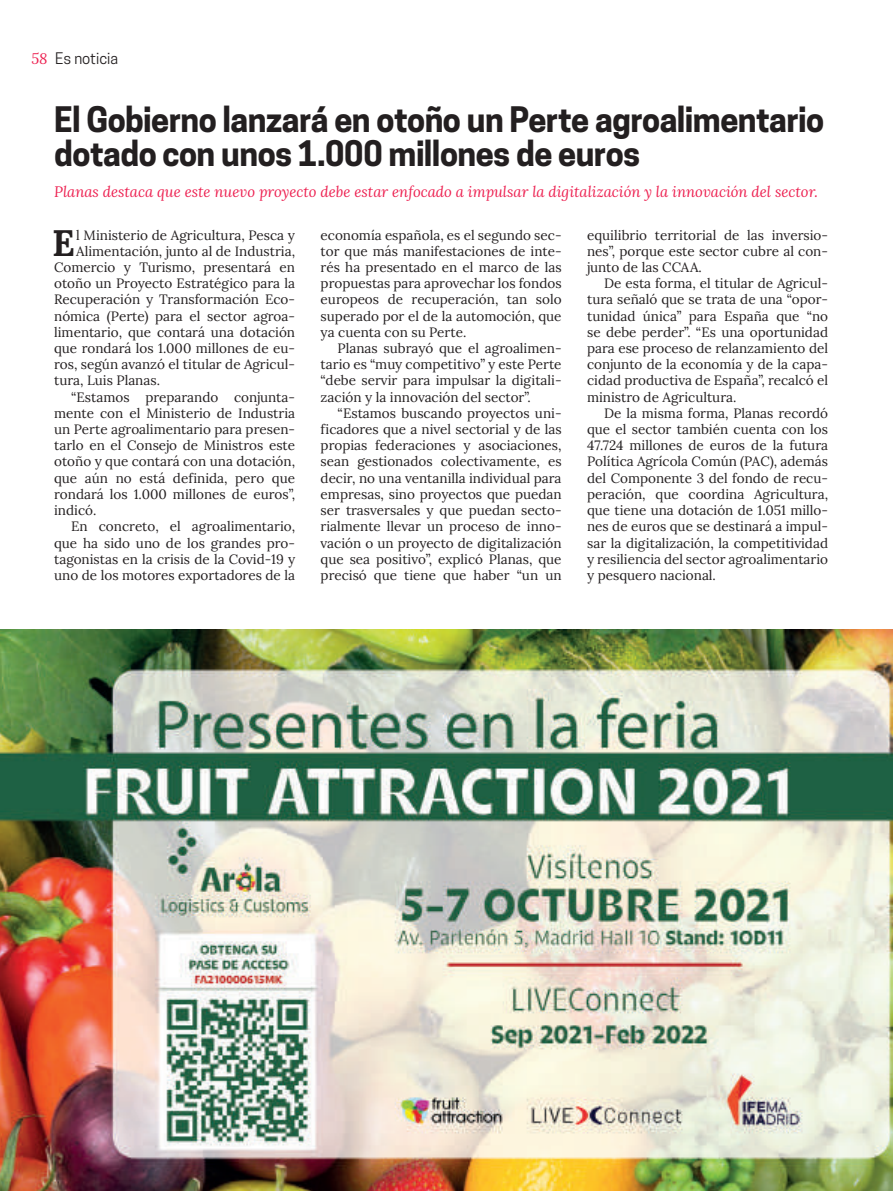
<style>
.page{position:relative;width:893px;height:1191px;background:#fff}
.page>*{position:absolute;margin:0;border:0;box-sizing:border-box;transform-origin:0 0}
.t1{font:700 36.6px "Lora";color:#231f20}
.t2{font:700 33px/34.5px "Cooper Hewitt";letter-spacing:-.015em;color:#231f20}
.t3{font:italic 15px "Lora";color:#ed2151}
.t4{font:15px "Cooper Hewitt";color:#231f20}
.t5{font:13.5px/16.2px "Lora";color:#231f20;text-align:justify}
.s1{font-family:"Lora";font-style:italic;color:#ed2151}
</style>
<div class="page">
<img style="left:0;top:629px;width:893px;height:562px">
<p class="t4" style="left:31px;top:50px;width:88px"><span class="s1">58</span> Es noticia</p>
<h2 class="t2" style="left:54px;top:102px;width:771px">El Gobierno lanzará en otoño un Perte agroalimentario dotado con unos 1.000 millones de euros</h2>
<p class="t3" style="left:54px;top:181px;width:765px">Planas destaca que este nuevo proyecto debe estar enfocado a impulsar la digitalización y la innovación del sector.</p>
<p class="t5" style="left:587px;top:226px;width:242px">equilibrio territorial de las inversio&shy;nes”, porque este sector cubre al con&shy;junto de las CCAA.</p>
<p class="t5" style="left:587px;top:274px;width:242px;text-indent:17px">De esta forma, el titular de Agricul&shy;tura señaló que se trata de una “opor&shy;tunidad única” para España que “no se debe perder”. “Es una oportunidad para ese proceso de relanzamiento del conjunto de la economía y de la capa&shy;cidad productiva de España”, recalcó el ministro de Agricultura.</p>
<p class="t5" style="left:587px;top:404px;width:242px;text-indent:17px">De la misma forma, Planas recordó que el sector también cuenta con los 47.724 millones de euros de la futura Política Agrícola Común (PAC), además del Componente 3 del fondo de recu&shy;peración, que coordina Agricultura, que tiene una dotación de 1.051 millo&shy;nes de euros que se destinará a impul&shy;sar la digitalización, la competitividad y resiliencia del sector agroalimentario y pesquero nacional.</p>
<p class="t5" style="left:321px;top:226px;width:242px">economía española, es el segundo sec&shy;tor que más manifestaciones de inte&shy;rés ha presentado en el marco de las propuestas para aprovechar los fondos europeos de recuperación, tan solo superado por el de la automoción, que ya cuenta con su Perte.</p>
<p class="t5" style="left:321px;top:339px;width:242px;text-indent:17px">Planas subrayó que el agroalimen&shy;tario es “muy competitivo” y este Perte “debe servir para impulsar la digitali&shy;zación y la innovación del sector”.</p>
<p class="t5" style="left:321px;top:404px;width:242px;text-indent:17px">“Estamos buscando proyectos uni&shy;ficadores que a nivel sectorial y de las propias federaciones y asociaciones, sean gestionados colectivamente, es decir, no una ventanilla individual para empresas, sino proyectos que puedan ser trasversales y que puedan secto&shy;rialmente llevar un proceso de inno&shy;vación o un proyecto de digitalización que sea positivo”, explicó Planas, que precisó que tiene que haber “un un</p>
<h1 class="t1" style="left:52px;top:212px;width:24px">E</h1>
<p class="t5" style="left:76px;top:226px;width:220px">l Ministerio de Agricultura, Pesca y</p>
<p class="t5" style="left:76px;top:242px;width:220px">Alimentación, junto al de Industria,</p>
<p class="t5" style="left:54px;top:258px;width:242px">Comercio y Turismo, presentará en</p>
<p class="t5" style="left:54px;top:274px;width:242px">otoño un Proyecto Estratégico para la</p>
<p class="t5" style="left:54px;top:291px;width:242px">Recuperación y Transformación Eco-</p>
<p class="t5" style="left:54px;top:307px;width:242px">nómica (Perte) para el sector agroa-</p>
<p class="t5" style="left:54px;top:323px;width:242px">limentario, que contará una dotación</p>
<p class="t5" style="left:54px;top:339px;width:242px">que rondará los 1.000 millones de eu-</p>
<p class="t5" style="left:54px;top:355px;width:242px">ros, según avanzó el titular de Agricul-</p>
<p class="t5" style="left:54px;top:372px;width:107px">tura, Luis Planas.</p>
<p class="t5" style="left:71px;top:388px;width:225px">“Estamos preparando conjunta-</p>
<p class="t5" style="left:54px;top:404px;width:242px">mente con el Ministerio de Industria</p>
<p class="t5" style="left:54px;top:420px;width:242px">un Perte agroalimentario para presen-</p>
<p class="t5" style="left:54px;top:436px;width:242px">tarlo en el Consejo de Ministros este</p>
<p class="t5" style="left:54px;top:453px;width:242px">otoño y que contará con una dotación,</p>
<p class="t5" style="left:54px;top:469px;width:242px">que aún no está definida, pero que</p>
<p class="t5" style="left:54px;top:485px;width:242px">rondará los 1.000 millones de euros”,</p>
<p class="t5" style="left:54px;top:501px;width:44px">indicó.</p>
<p class="t5" style="left:71px;top:517px;width:225px">En concreto, el agroalimentario,</p>
<p class="t5" style="left:54px;top:534px;width:242px">que ha sido uno de los grandes pro-</p>
<p class="t5" style="left:54px;top:550px;width:242px">tagonistas en la crisis de la Covid-19 y</p>
<p class="t5" style="left:54px;top:566px;width:242px">uno de los motores exportadores de la</p>
</div>
